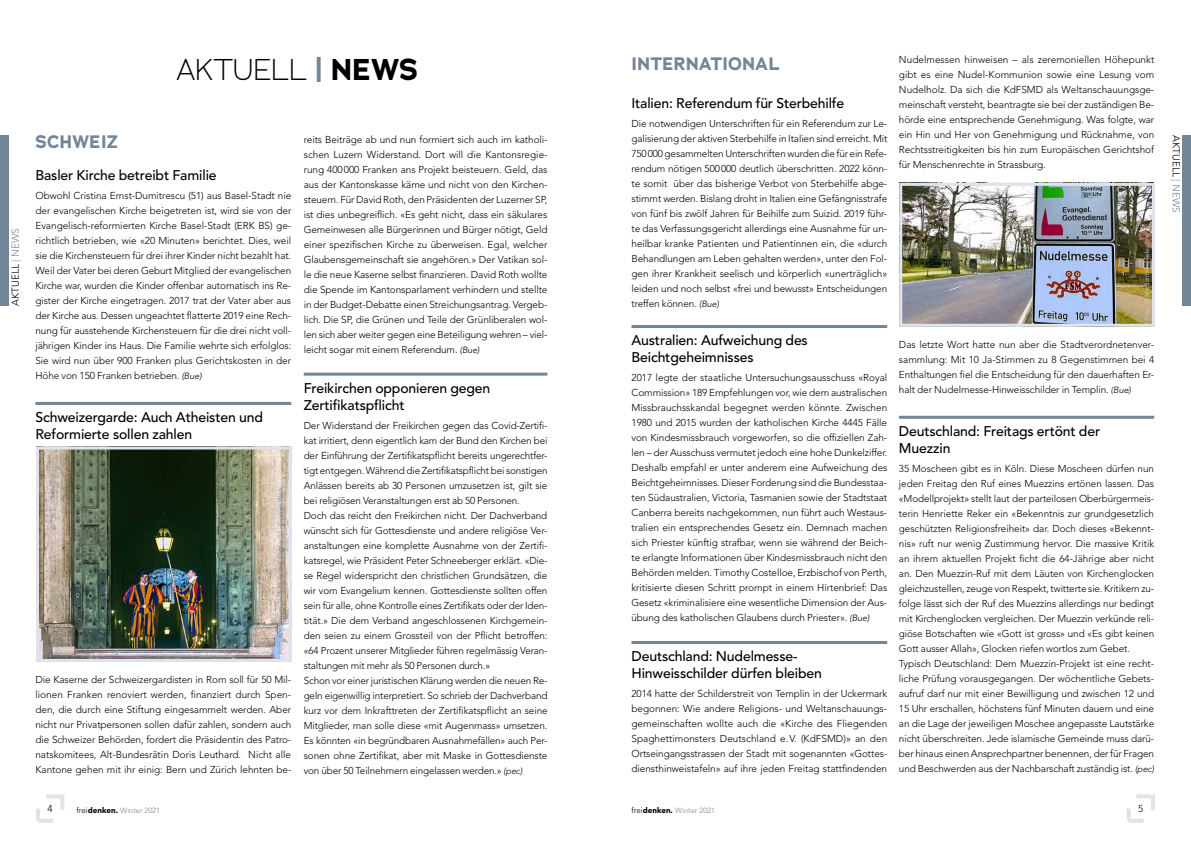
<style>
.page{position:relative;width:1191px;height:842px;background:#fff}
.page>*{position:absolute;margin:0;border:0;box-sizing:border-box;transform-origin:0 0}
.t1{font:300 30px "Adrianna";letter-spacing:.015em;color:#000}
.t2{font:700 18px "Adrianna";letter-spacing:.015em;color:#738598}
.t3{font:500 14px/17px "Avenir LT Std";letter-spacing:-.01em;color:#000}
.t4{font:300 10px/15px "Avenir LT Std";letter-spacing:-.01em;color:#000;text-align:justify}
.t5{font:300 7.5px "Avenir LT Std";color:#738598}
.t6{font:6.5px "Avenir LT Std";letter-spacing:-.01em;color:#738598}
.t7{font:6.5px "Avenir LT Std";letter-spacing:-.01em;color:#cfd0d0}
.s1{color:#738598}
.s2{font-weight:700;color:#738598}
.s3{font-weight:700}
.s4{font-style:italic;font-size:9px}
.s5{font-size:8px;color:#000}
.s6{font-weight:900;font-size:8px;color:#000}
</style>
<div class="page">
<img style="left:903px;top:187px;width:248px;height:136px">
<div style="left:899px;top:183px;width:256px;height:144px;border:3px solid #e0e3e9"></div>
<div style="left:1126px;top:794px;width:29px;height:29px;border:4px dashed #e0e3e9"></div>
<div style="left:36px;top:794px;width:28px;height:29px;border:4px dashed #e0e3e9"></div>
<div style="left:1182px;top:135px;width:9px;height:171px;background:#738598"></div>
<div style="left:0;top:135px;width:9px;height:171px;background:#738598"></div>
<hr style="left:35px;top:402px;width:256px;height:3px;background:#738598">
<hr style="left:899px;top:416px;width:255px;height:3px;background:#738598">
<hr style="left:631px;top:325px;width:256px;height:3px;background:#738598">
<hr style="left:631px;top:641px;width:256px;height:3px;background:#738598">
<hr style="left:304px;top:373px;width:243px;height:3px;background:#738598">
<img style="left:40px;top:450px;width:248px;height:208px">
<div style="left:36px;top:446px;width:256px;height:216px;border:3px solid #e0e3e9"></div>
<p class="t4" style="left:8px;top:306px;width:79px;rotate:-90deg">AKTUELL <span class="s1">| NEWS</span></p>
<h1 class="t1" style="left:177px;top:51px;width:243px">AKTUELL <span class="s2">|</span> <span class="s3">NEWS</span></h1>
<h2 class="t2" style="left:36px;top:130px;width:84px">SCHWEIZ</h2>
<h3 class="t3" style="left:35px;top:167px;width:183px">Basler Kirche betreibt Familie</h3>
<p class="t4" style="left:35px;top:188px;width:257px">Obwohl Cristina Ernst-Dumitrescu (51) aus Basel-Stadt nie der evangelischen Kirche beigetreten ist, wird sie von der Evangelisch-reformierten Kirche Basel-Stadt (ERK BS) ge&shy;richtlich betrieben, wie «20 Minuten» berichtet. Dies, weil sie die Kirchensteuern für drei ihrer Kinder nicht bezahlt hat.<br>Weil der Vater bei deren Geburt Mitglied der evangelischen Kirche war, wurden die Kinder offenbar automatisch ins Re&shy;gister der Kirche eingetragen. 2017 trat der Vater aber aus der Kirche aus. Dessen ungeachtet flatterte 2019 eine Rech&shy;nung für ausstehende Kirchensteuern für die drei nicht voll&shy;jährigen Kinder ins Haus. Die Familie wehrte sich erfolglos:<br>Sie wird nun über 900 Franken plus Gerichtskosten in der Höhe von 150 Franken betrieben. <span class="s4">(Bue)</span></p>
<h3 class="t3" style="left:35px;top:409px;width:229px">Schweizergarde: Auch Atheisten und<br>Reformierte sollen zahlen</h3>
<p class="t6" style="left:277px;top:654px;width:169px;rotate:-90deg">Foto: © commons.wikimedia.org, Dnalor 01 - Eigenes Werk</p>
<p class="t4" style="left:35px;top:672px;width:257px">Die Kaserne der Schweizergardisten in Rom soll für 50 Mil&shy;lionen Franken renoviert werden, finanziert durch Spen&shy;den, die durch eine Stiftung eingesammelt werden. Aber nicht nur Privatpersonen sollen dafür zahlen, sondern auch die Schweizer Behörden, fordert die Präsidentin des Patro&shy;natskomitees, Alt-Bundesrätin Doris Leuthard. Nicht alle Kantone gehen mit ihr einig: Bern und Zürich lehnten be-</p>
<p class="t4" style="left:304px;top:132px;width:245px">reits Beiträge ab und nun formiert sich auch im katholi&shy;schen Luzern Widerstand. Dort will die Kantonsregie&shy;rung 400000 Franken ans Projekt beisteuern. Geld, das aus der Kantonskasse käme und nicht von den Kirchen&shy;steuern. Für David Roth, den Präsidenten der Luzerner SP, ist dies unbegreiflich. «Es geht nicht, dass ein säkulares Gemeinwesen alle Bürgerinnen und Bürger nötigt, Geld einer spezifischen Kirche zu überweisen. Egal, welcher Glaubensgemeinschaft sie angehören.» Der Vatikan sol&shy;le die neue Kaserne selbst finanzieren. David Roth wollte die Spende im Kantonsparlament verhindern und stellte in der Budget-Debatte einen Streichungsantrag. Vergeb&shy;lich. Die SP, die Grünen und Teile der Grünliberalen wol&shy;len sich aber weiter gegen eine Beteiligung wehren – viel&shy;leicht sogar mit einem Referendum. <span class="s4">(Bue)</span></p>
<h3 class="t3" style="left:304px;top:380px;width:188px">Freikirchen opponieren gegen<br>Zertifikatspflicht</h3>
<p class="t4" style="left:304px;top:418px;width:245px;text-align:left">Der Widerstand der Freikirchen gegen das Covid-Zertifi&shy;kat irritiert, denn eigentlich kam der Bund den Kirchen bei der Einführung der Zertifikatspflicht bereits ungerechtfer&shy;tigt entgegen. Während die Zertifikatspflicht bei sonstigen Anlässen bereits ab 30 Personen umzusetzen ist, gilt sie bei religiösen Veranstaltungen erst ab 50 Personen.<br>Doch das reicht den Freikirchen nicht. Der Dachverband wünscht sich für Gottesdienste und andere religiöse Ver&shy;anstaltungen eine komplette Ausnahme von der Zertifi&shy;katsregel, wie Präsident Peter Schneeberger erklärt. «Die&shy;se Regel widerspricht den christlichen Grundsätzen, die wir vom Evangelium kennen. Gottesdienste sollten offen sein für alle, ohne Kontrolle eines Zertifikats oder der Iden&shy;tität.» Die dem Verband angeschlossenen Kirchgemein&shy;den seien zu einem Grossteil von der Pflicht betroffen: «64 Prozent unserer Mitglieder führen regelmässig Veran&shy;staltungen mit mehr als 50 Personen durch.»<br>Schon vor einer juristischen Klärung werden die neuen Re&shy;geln eigenwillig interpretiert. So schrieb der Dachverband kurz vor dem Inkrafttreten der Zertifikatspflicht an seine Mitglieder, man solle diese «mit Augenmass» umsetzen.<br>Es könnten «in begründbaren Ausnahmefällen» auch Per&shy;sonen ohne Zertifikat, aber mit Maske in Gottesdienste von über 50 Teilnehmern eingelassen werden.» <span class="s4">(pec)</span></p>
<h2 class="t2" style="left:631px;top:52px;width:150px">INTERNATIONAL</h2>
<h3 class="t3" style="left:631px;top:94px;width:214px">Italien: Referendum für Sterbehilfe</h3>
<p class="t4" style="left:631px;top:116px;width:257px">Die notwendigen Unterschriften für ein Referendum zur Le&shy;galisierung der aktiven Sterbehilfe in Italien sind erreicht. Mit 750000 gesammelten Unterschriften wurden die für ein Refe&shy;rendum nötigen 500000 deutlich überschritten. 2022 könn&shy;te somit über das bisherige Verbot von Sterbehilfe abge&shy;stimmt werden. Bislang droht in Italien eine Gefängnisstrafe von fünf bis zwölf Jahren für Beihilfe zum Suizid. 2019 führ&shy;te das Verfassungsgericht allerdings eine Ausnahme für un&shy;heilbar kranke Patienten und Patientinnen ein, die «durch Behandlungen am Leben gehalten werden», unter den Fol&shy;gen ihrer Krankheit seelisch und körperlich «unerträglich» leiden und noch selbst «frei und bewusst» Entscheidungen treffen können. <span class="s4">(Bue)</span></p>
<h3 class="t3" style="left:631px;top:332px;width:178px">Australien: Aufweichung des<br>Beichtgeheimnisses</h3>
<p class="t4" style="left:631px;top:370px;width:257px">2017 legte der staatliche Untersuchungsausschuss «Royal Commission» 189 Empfehlungen vor, wie dem australischen Missbrauchsskandal begegnet werden könnte. Zwischen 1980 und 2015 wurden der katholischen Kirche 4445 Fälle von Kindesmissbrauch vorgeworfen, so die offiziellen Zah&shy;len – der Ausschuss vermutet jedoch eine hohe Dunkelziffer.<br>Deshalb empfahl er unter anderem eine Aufweichung des Beichtgeheimnisses. Dieser Forderung sind die Bundesstaa&shy;ten Südaustralien, Victoria, Tasmanien sowie der Stadtstaat Canberra bereits nachgekommen, nun führt auch Westaus&shy;tralien ein entsprechendes Gesetz ein. Demnach machen sich Priester künftig strafbar, wenn sie während der Beich&shy;te erlangte Informationen über Kindesmissbrauch nicht den Behörden melden. Timothy Costelloe, Erzbischof von Perth, kritisierte diesen Schritt prompt in einem Hirtenbrief: Das Gesetz «kriminalisiere eine wesentliche Dimension der Aus&shy;übung des katholischen Glaubens durch Priester». <span class="s4">(Bue)</span></p>
<h3 class="t3" style="left:631px;top:648px;width:192px">Deutschland: Nudelmesse-<br>Hinweisschilder dürfen bleiben</h3>
<p class="t4" style="left:631px;top:686px;width:257px">2014 hatte der Schilderstreit von Templin in der Uckermark begonnen: Wie andere Religions- und Weltanschauungs&shy;gemeinschaften wollte auch die «Kirche des Fliegenden Spaghettimonsters Deutschland e.V. (KdFSMD)» an den Ortseingangsstrassen der Stadt mit sogenannten «Gottes&shy;diensthinweistafeln» auf ihre jeden Freitag stattfindenden</p>
<p class="t4" style="left:899px;top:52px;width:257px">Nudelmessen hinweisen – als zeremoniellen Höhepunkt gibt es eine Nudel-Kommunion sowie eine Lesung vom Nudelholz. Da sich die KdFSMD als Weltanschauungsge&shy;meinschaft versteht, beantragte sie bei der zuständigen Be&shy;hörde eine entsprechende Genehmigung. Was folgte, war ein Hin und Her von Genehmigung und Rücknahme, von Rechtsstreitigkeiten bis hin zum Europäischen Gerichtshof für Menschenrechte in Strassburg.</p>
<p class="t7" style="left:1143px;top:320px;width:89px;rotate:-90deg">Foto: © Medienbüro Selezione</p>
<p class="t4" style="left:899px;top:337px;width:257px">Das letzte Wort hatte nun aber die Stadtverordnetenver&shy;sammlung: Mit 10 Ja-Stimmen zu 8 Gegenstimmen bei 4<br>Enthaltungen fiel die Entscheidung für den dauerhaften Er&shy;halt der Nudelmesse-Hinweisschilder in Templin. <span class="s4">(Bue)</span></p>
<h3 class="t3" style="left:899px;top:423px;width:203px">Deutschland: Freitags ertönt der<br>Muezzin</h3>
<p class="t4" style="left:899px;top:461px;width:257px;text-align:left">35 Moscheen gibt es in Köln. Diese Moscheen dürfen nun jeden Freitag den Ruf eines Muezzins ertönen lassen. Das «Modellprojekt» stellt laut der parteilosen Oberbürgermeis&shy;terin Henriette Reker ein «Bekenntnis zur grundgesetzlich geschützten Religionsfreiheit» dar. Doch dieses «Bekennt&shy;nis» ruft nur wenig Zustimmung hervor. Die massive Kritik an ihrem aktuellen Projekt ficht die 64-Jährige aber nicht an. Den Muezzin-Ruf mit dem Läuten von Kirchenglocken gleichzustellen, zeuge von Respekt, twitterte sie. Kritikern zu&shy;folge lässt sich der Ruf des Muezzins allerdings nur bedingt mit Kirchenglocken vergleichen. Der Muezzin verkünde reli&shy;giöse Botschaften wie «Gott ist gross» und «Es gibt keinen Gott ausser Allah», Glocken riefen wortlos zum Gebet.<br>Typisch Deutschland: Dem Muezzin-Projekt ist eine recht&shy;liche Prüfung vorausgegangen. Der wöchentliche Gebets&shy;aufruf darf nur mit einer Bewilligung und zwischen 12 und 15 Uhr erschallen, höchstens fünf Minuten dauern und eine an die Lage der jeweiligen Moschee angepasste Lautstärke nicht überschreiten. Jede islamische Gemeinde muss darü&shy;ber hinaus einen Ansprechpartner benennen, der für Fragen und Beschwerden aus der Nachbarschaft zuständig ist. <span class="s4">(pec)</span></p>
<p class="t4" style="left:48px;top:801px;width:7px">4</p>
<p class="t5" style="left:77px;top:806px;width:85px"><span class="s5">frei</span><span class="s6">denken.</span> Winter 2021</p>
<p class="t5" style="left:631px;top:806px;width:85px"><span class="s5">frei</span><span class="s6">denken.</span> Winter 2021</p>
<p class="t4" style="left:1138px;top:801px;width:7px">5</p>
<p class="t4" style="left:1183px;top:135px;width:79px;rotate:90deg">AKTUELL <span class="s1">| NEWS</span></p>
</div>
